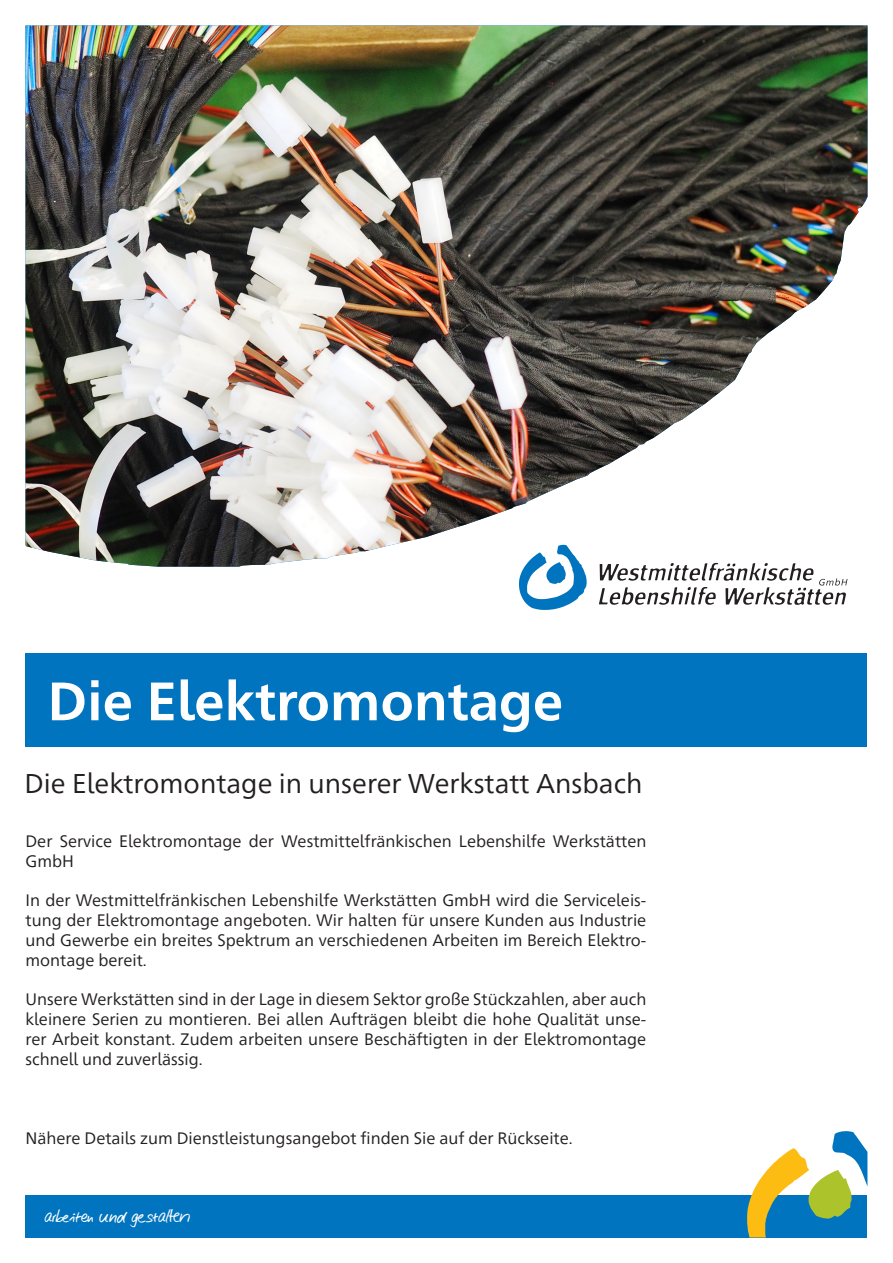
<style>
.page{position:relative;width:893px;height:1263px;background:#fff}
.page>*{position:absolute;margin:0;border:0;box-sizing:border-box;transform-origin:0 0}
.t1{font:700 54px "Frutiger Neue 1450 Pro";color:#fff}
.t2{font:27px "Frutiger Neue 1450 Pro";color:#231f20}
.t3{font:21px "Nifty Script";color:#fff}
.t4{font:16.5px/19.8px "Frutiger Neue 1450 Pro";color:#231f20;text-align:justify}
</style>
<div class="page">
<div style="left:26px;top:653px;width:841px;height:93px;background:#0074be"></div>
<div style="left:26px;top:1195px;width:841px;height:42px;background:#0074be"></div>
<svg style="left:747px;top:1131px;width:120px;height:106px"></svg>
<img style="left:26px;top:26px;width:841px;height:541px">
<svg style="left:519px;top:545px;width:68px;height:65px"></svg>
<svg style="left:599px;top:563px;width:248px;height:42px"></svg>
<h1 class="t1" style="left:47px;top:662px;width:517px">Die Elektromontage</h1>
<h2 class="t2" style="left:25px;top:764px;width:619px">Die Elektromontage in unserer Werkstatt Ansbach</h2>
<p class="t4" style="left:26px;top:830px;width:622px">Der Service Elektromontage der Westmittelfränkischen Lebenshilfe Werkstätten<br>GmbH</p>
<p class="t4" style="left:26px;top:889px;width:622px">In der Westmittelfränkischen Lebenshilfe Werkstätten GmbH wird die Serviceleis&shy;tung der Elektromontage angeboten. Wir halten für unsere Kunden aus Industrie und Gewerbe ein breites Spektrum an verschiedenen Arbeiten im Bereich Elektro&shy;montage bereit.</p>
<p class="t4" style="left:26px;top:988px;width:622px">Unsere Werkstätten sind in der Lage in diesem Sektor große Stückzahlen, aber auch kleinere Serien zu montieren. Bei allen Aufträgen bleibt die hohe Qualität unse&shy;rer Arbeit konstant. Zudem arbeiten unsere Beschäftigten in der Elektromontage schnell und zuverlässig.</p>
<p class="t4" style="left:26px;top:1127px;width:549px">Nähere Details zum Dienstleistungsangebot finden Sie auf der Rückseite.</p>
<p class="t3" style="left:45px;top:1199px;width:147px">arbeiten und gestalten</p>
</div>
